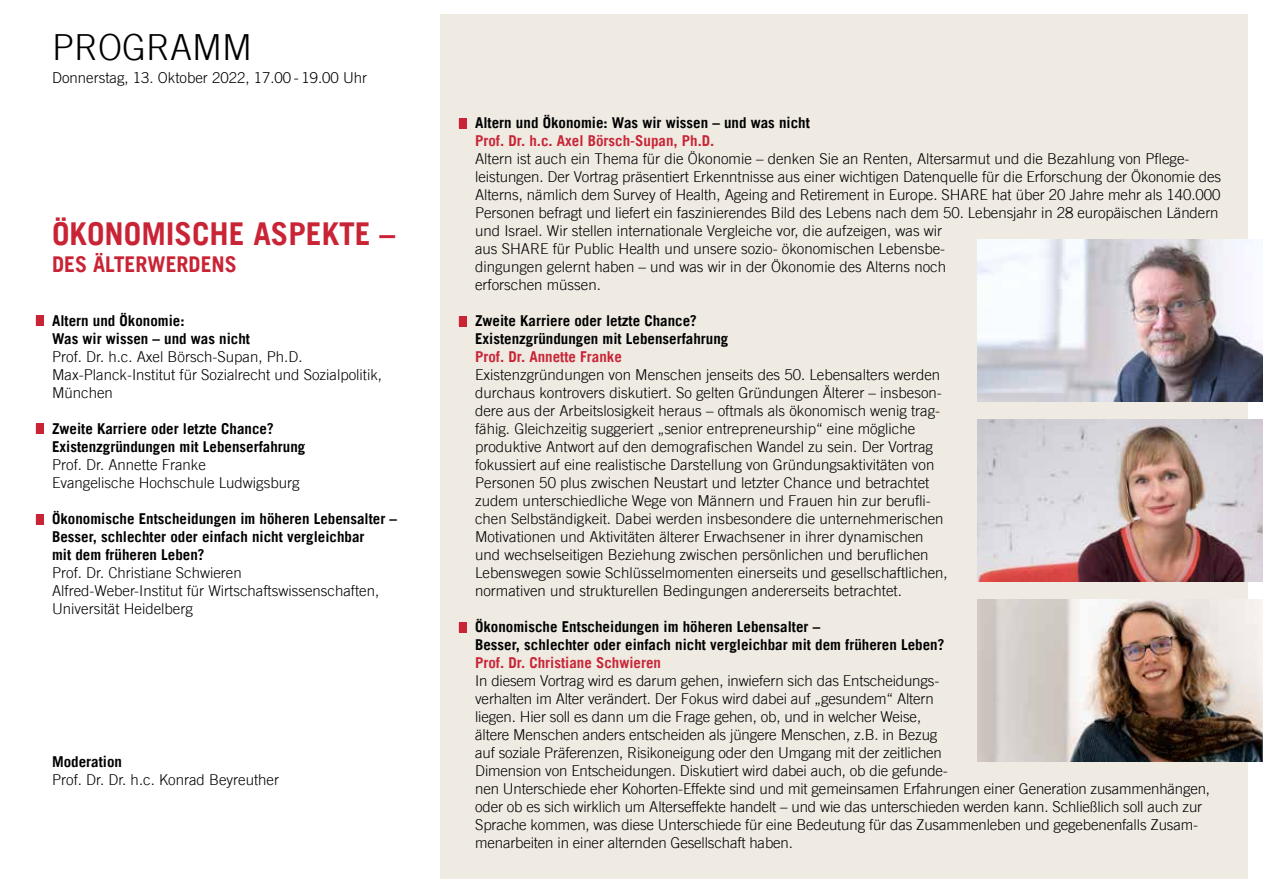
<style>
.page{position:relative;width:1263px;height:893px;background:#fff}
.page>*{position:absolute;margin:0;border:0;box-sizing:border-box;transform-origin:0 0}
.t1{font:300 36px "Trade Gothic LT";color:#000}
.t2{font:700 31.5px "Trade Gothic LT";color:#c92435}
.t3{font:700 21.75px "Trade Gothic LT";color:#c92435}
.t4{font:300 15px/18px "Trade Gothic LT";color:#000}
.t5{font:700 15px/18px "Trade Gothic LT";color:#000}
.t6{font:700 15px "Trade Gothic LT";color:#c92435}
.t7{font:300 15px "Trade Gothic LT Std";color:#000}
.s1{color:#c92435}
</style>
<div class="page">
<div style="left:440px;top:15px;width:808px;height:864px;background:#efebe3"></div>
<div style="left:36px;top:514px;width:7px;height:10px;background:#c92435"></div>
<div style="left:36px;top:424px;width:7px;height:10px;background:#c92435"></div>
<div style="left:36px;top:316px;width:7px;height:10px;background:#c92435"></div>
<img style="left:978px;top:239px;width:285px;height:162px">
<img style="left:978px;top:419px;width:285px;height:162px">
<img style="left:978px;top:600px;width:285px;height:162px">
<div style="left:459px;top:118px;width:7px;height:10px;background:#c92435"></div>
<div style="left:459px;top:316px;width:7px;height:10px;background:#c92435"></div>
<div style="left:459px;top:622px;width:7px;height:10px;background:#c92435"></div>
<h1 class="t1" style="left:52px;top:26px;width:202px">programm</h1>
<p class="t7" style="left:52px;top:68px;width:317px">Donnerstag, 13. Oktober 2022, 17.00 - 19.00 Uhr</p>
<h2 class="t2" style="left:52px;top:214px;width:345px">ökonomische aspekte –</h2>
<h3 class="t3" style="left:52px;top:250px;width:186px">des älterwerdens</h3>
<p class="t5" style="left:34px;top:311px;width:218px"><span class="s1">■</span> Altern und Ökonomie:<br>Was wir wissen – und was nicht</p>
<p class="t4" style="left:34px;top:347px;width:350px;text-indent:18px">Prof. Dr. h.c. Axel Börsch-Supan, Ph.D.<br>Max-Planck-Institut für Sozialrecht und Sozialpolitik,<br>M ünchen</p>
<p class="t5" style="left:34px;top:419px;width:273px"><span class="s1">■</span> Zweite Karriere oder letzte Chance?<br>Existenzgründungen mit Lebenserfahrung</p>
<p class="t4" style="left:52px;top:455px;width:249px;text-indent:-18px">P rof. Dr. Annette Franke<br>Evangelische Hochschule Ludwigsburg</p>
<p class="t5" style="left:52px;top:509px;width:347px;text-indent:-18px"><span class="s1">■</span> Ökonomische Entscheidungen im höheren Lebensalter –<br>Besser, schlechter oder einfach nicht vergleichbar<br>mit dem früheren Leben?</p>
<p class="t4" style="left:34px;top:563px;width:209px">Prof. Dr. Christiane Schwieren</p>
<p class="t4" style="left:34px;top:581px;width:347px">Alfred-Weber-Institut für Wirtschaftswissenschaften,</p>
<p class="t4" style="left:52px;top:599px;width:142px">Universität Heidelberg</p>
<p class="t5" style="left:34px;top:752px;width:90px">Moderation</p>
<p class="t4" style="left:52px;top:770px;width:228px">Prof. Dr. Dr. h.c. Konrad Beyreuther</p>
<p class="t5" style="left:475px;top:113px;width:336px;text-indent:-18px"><span class="s1">■</span> Altern und Ökonomie: Was wir wissen – und was nicht<br><span class="s1">Prof. Dr. h.c. Axel Börsch-Supan, Ph.D.</span></p>
<p class="t4" style="left:475px;top:149px;width:747px">Altern ist auch ein Thema für die Ökonomie – denken Sie an Renten, Altersarmut und die Bezahlung von Pflege&shy;leistungen. Der Vortrag präsentiert Erkenntnisse aus einer wichtigen Datenquelle für die Erforschung der Ökonomie des Alterns, nämlich dem Survey of Health, Ageing and Retirement in Europe. SHAR E hat über 20 Jahre mehr als 140.000<br>Personen befragt und liefert ein faszinierendes Bild des Lebens nach dem 50. Lebensjahr in 28 europäischen Ländern und Israel. Wir stellen internationale Vergleiche vor, die aufzeigen, was wir<br>aus SHAR E für Public Health und unsere sozio- ökonomischen Lebensbe-<br>dingungen gelernt haben – und was wir in der Ökonomie des Alterns noch<br>erforschen müssen.</p>
<p class="t5" style="left:457px;top:311px;width:273px"><span class="s1">■</span> Zweite Karriere oder letzte Chance?<br>Existenzgründungen mit Lebenserfahrung</p>
<p class="t6" style="left:475px;top:347px;width:148px">Prof. Dr. Annette Franke</p>
<p class="t4" style="left:475px;top:365px;width:474px">Existenzgründungen von Menschen jenseits des 50. Lebensalters werden durchaus kontrovers diskutiert. So gelten Gründungen Älterer – insbeson&shy;dere aus der Arbeitslosigkeit heraus – oftmals als ökonomisch wenig trag&shy;fähig. Gleichzeitig suggeriert „senior entrepreneurship“ eine mögliche produktive Antwort auf den demografischen Wandel zu sein. Der Vortrag fokussiert auf eine realistische Darstellung von Gründungsaktivitäten von Personen 50 plus zwischen Neustart und letzter Chance und betrachtet zudem unterschiedliche Wege von Männern und Frauen hin zur berufli&shy;chen Selbständigkeit. Dabei werden insbesondere die unternehmerischen Motivationen und Aktivitäten älterer Erwachsener in ihrer dynamischen und wechselseitigen Beziehung zwischen persönlichen und beruflichen Lebenswegen sowie Schlüsselmomenten einerseits und gesellschaftlichen, normativen und strukturellen Bedingungen andererseits betrachtet.</p>
<p class="t5" style="left:475px;top:617px;width:471px;text-indent:-18px"><span class="s1">■</span> Ökonomische Entscheidungen im höheren Lebensalter –<br>Besser, schlechter oder einfach nicht vergleichbar mit dem früheren Leben?</p>
<p class="t6" style="left:475px;top:653px;width:187px">Prof. Dr. Christiane Schwieren</p>
<p class="t4" style="left:475px;top:671px;width:736px">In diesem Vortrag wird es darum gehen, inwiefern sich das Entscheidungs-<br>verhalten im Alter verändert. Der Fokus wird dabei auf „gesundem“ Altern<br>liegen. Hier soll es dann um die Frage gehen, ob, und in welcher Weise,<br>ältere Menschen anders entscheiden als jüngere Menschen, z.B. in Bezug<br>auf soziale Präferenzen, R isikoneigung oder den Umgang mit der zeitlichen<br>Dimension von Entscheidungen. Diskutiert wird dabei auch, ob die gefunde-<br>nen Unterschiede eher Kohorten-Effekte sind und mit gemeinsamen Erfahrungen einer Generation zusammenhängen, oder ob es sich wirklich um Alterseffekte handelt – und wie das unterschieden werden kann. Schließlich soll auch zur Sprache kommen, was diese Unterschiede für eine Bedeutung für das Zusammenleben und gegebenenfalls Zusam&shy;menarbeiten in einer alternden Gesellschaft haben.</p>
</div>
